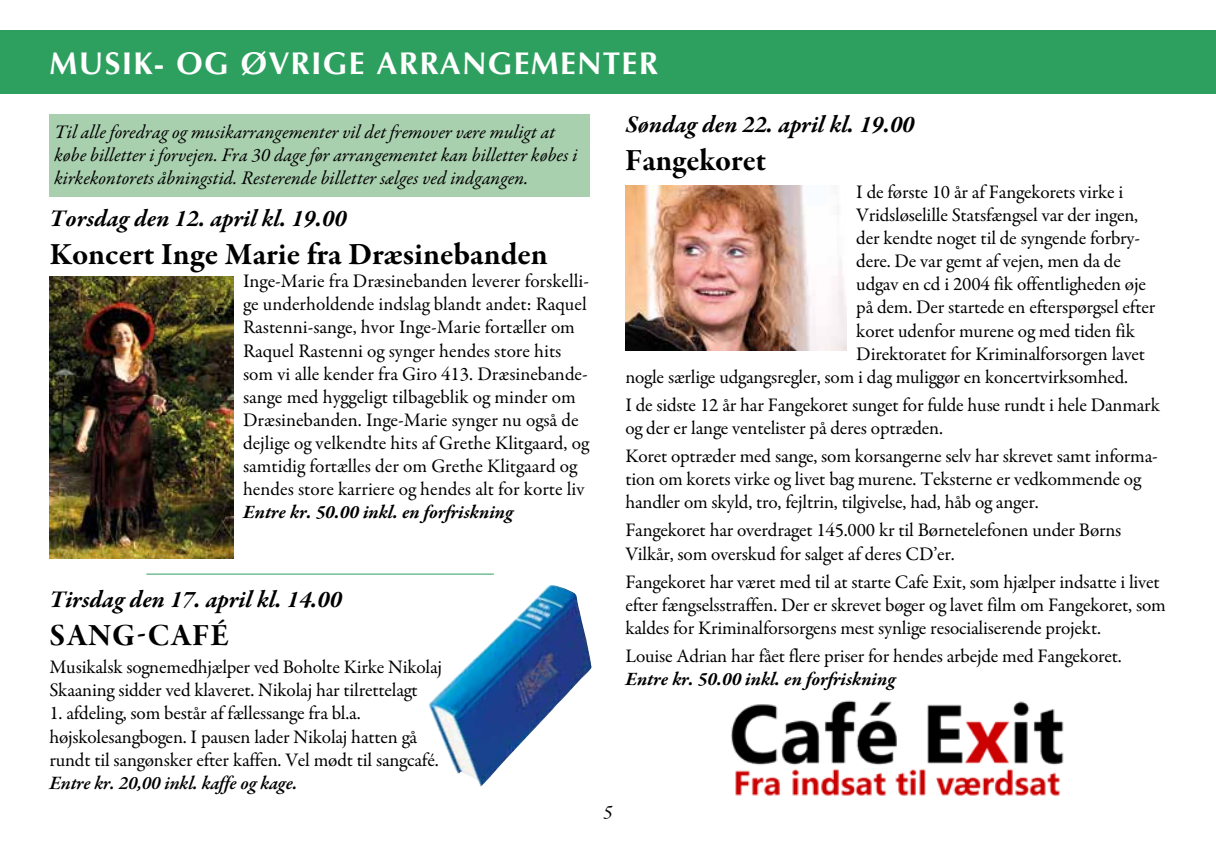
<style>
.page{position:relative;width:1216px;height:844px;background:#fff}
.page>*{position:absolute;margin:0;border:0;box-sizing:border-box;transform-origin:0 0}
.t1{font:700 31.5px "Garamond Premr Pro";color:#000}
.t2{font:700 31.5px "Optima";letter-spacing:.04em;color:#fff}
.t3{font:31.5px "Garamond Premr Pro Bd Subh";color:#000}
.t4{font:31.5px "Garamond Premr Pro Bd Subh";letter-spacing:.04em;color:#000}
.t5{font:italic 700 24.5px "Garamond Premr Pro";color:#000}
.t6{font:19.25px/23.1px "Garamond Premr Pro";letter-spacing:-.01em;color:#000}
.t7{font:italic 19.25px/23.1px "Garamond Premr Pro";color:#000}
.t8{font:italic 700 19.25px "Garamond Premr Pro";color:#000}
.t9{font:italic 600 19.25px "Garamond Premr Pro";letter-spacing:-.01em;color:#000}
</style>
<div class="page">
<img style="left:625px;top:185px;width:221px;height:166px">
<img style="left:731px;top:700px;width:333px;height:96px">
<div style="left:0;top:30px;width:1215px;height:63px;background:#2da05f"></div>
<hr style="left:146px;top:573px;width:348px;height:1px;background:#2da05f">
<div style="left:49px;top:114px;width:540px;height:83px;background:#a8cfae"></div>
<img style="left:428px;top:585px;width:163px;height:202px">
<img style="left:49px;top:277px;width:184px;height:281px">
<h1 class="t2" style="left:50px;top:45px;width:609px">MUSIK- OG ØVRIGE ARRANGEMENTER</h1>
<p class="t7" style="left:54px;top:121px;width:525px">Til alle foredrag og musikarrangementer vil det fremover være muligt at købe billetter i forvejen. Fra 30 dage før arrangementet kan billetter købes i kirkekontorets åbningstid. Resterende billetter sælges ved indgangen.</p>
<p class="t5" style="left:50px;top:203px;width:298px">Torsdag den 12. april kl. 19.00</p>
<h1 class="t1" style="left:50px;top:235px;width:500px">Koncert Inge Marie fra Dræsinebanden</h1>
<p class="t6" style="left:243px;top:270px;width:347px">Inge-Marie fra Dræsinebanden leverer forskelli&shy;ge underholdende indslag blandt andet: Raquel Rastenni-sange, hvor Inge-Marie fortæller om Raquel Rastenni og synger hendes store hits som vi alle kender fra Giro 413. Dræsinebande&shy;sange med hyggeligt tilbageblik og minder om Dræsinebanden. Inge-Marie synger nu også de dejlige og velkendte hits af Grethe Klitgaard, og samtidig fortælles der om Grethe Klitgaard og hendes store karriere og hendes alt for korte liv</p>
<p class="t8" style="left:243px;top:500px;width:272px">Entre kr. 50.00 inkl. en forfriskning</p>
<p class="t5" style="left:49px;top:584px;width:294px">Tirsdag den 17. april kl. 14.00</p>
<h1 class="t4" style="left:50px;top:616px;width:181px">SANG-CAFÉ</h1>
<p class="t6" style="left:49px;top:655px;width:394px">Musikalsk sognemedhjælper ved Boholte Kirke Nikolaj<br>Skaaning sidder ved klaveret. Nikolaj har tilrettelagt</p>
<p class="t6" style="left:49px;top:702px;width:391px">1. afdeling, som består af fællessange fra bl.a. højskolesangbogen. I pausen lader Nikolaj hatten gå rundt til sangønsker efter kaffen. Vel mødt til sangcafé.</p>
<p class="t9" style="left:49px;top:770px;width:249px">Entre kr. 20,00 inkl. kaffe og kage.</p>
<p class="t5" style="left:625px;top:109px;width:290px">Søndag den 22. april kl. 19.00</p>
<h1 class="t3" style="left:625px;top:141px;width:142px">Fangekoret</h1>
<p class="t6" style="left:856px;top:181px;width:269px">I de første 10 år af Fangekorets virke i</p>
<p class="t6" style="left:856px;top:204px;width:283px">Vridsløselille Statsfængsel var der ingen,</p>
<p class="t6" style="left:856px;top:227px;width:285px">der kendte noget til de syngende forbry-</p>
<p class="t6" style="left:856px;top:250px;width:266px">dere. De var gemt af vejen, men da de</p>
<p class="t6" style="left:856px;top:273px;width:291px">udgav en cd i 2004 fik offentligheden øje</p>
<p class="t6" style="left:856px;top:296px;width:300px">på dem. Der startede en efterspørgsel efter</p>
<p class="t6" style="left:856px;top:319px;width:280px">koret udenfor murene og med tiden fik</p>
<p class="t6" style="left:856px;top:342px;width:290px">Direktoratet for Kriminalforsorgen lavet</p>
<p class="t6" style="left:625px;top:365px;width:504px">nogle særlige udgangsregler, som i dag muliggør en koncertvirksomhed.</p>
<p class="t6" style="left:625px;top:393px;width:536px">I de sidste 12 år har Fangekoret sunget for fulde huse rundt i hele Danmark og der er lange ventelister på deres optræden.</p>
<p class="t6" style="left:625px;top:445px;width:534px">Koret optræder med sange, som korsangerne selv har skrevet samt informa&shy;tion om korets virke og livet bag murene. Teksterne er vedkommende og handler om skyld, tro, fejltrin, tilgivelse, had, håb og anger.</p>
<p class="t6" style="left:625px;top:519px;width:497px">Fangekoret har overdraget 145.000 kr til Børnetelefonen under Børns<br>Vilkår, som overskud for salget af deres CD’er.</p>
<p class="t6" style="left:625px;top:570px;width:542px">Fangekoret har været med til at starte Cafe Exit, som hjælper indsatte i livet efter fængselsstraffen. Der er skrevet bøger og lavet film om Fangekoret, som kaldes for Kriminalforsorgens mest synlige resocialiserende projekt.</p>
<p class="t6" style="left:625px;top:644px;width:498px">Louise Adrian har fået flere priser for hendes arbejde med Fangekoret.</p>
<p class="t8" style="left:625px;top:667px;width:272px">Entre kr. 50.00 inkl. en forfriskning</p>
<p class="t7" style="left:603px;top:801px;width:11px">5</p>
</div>
